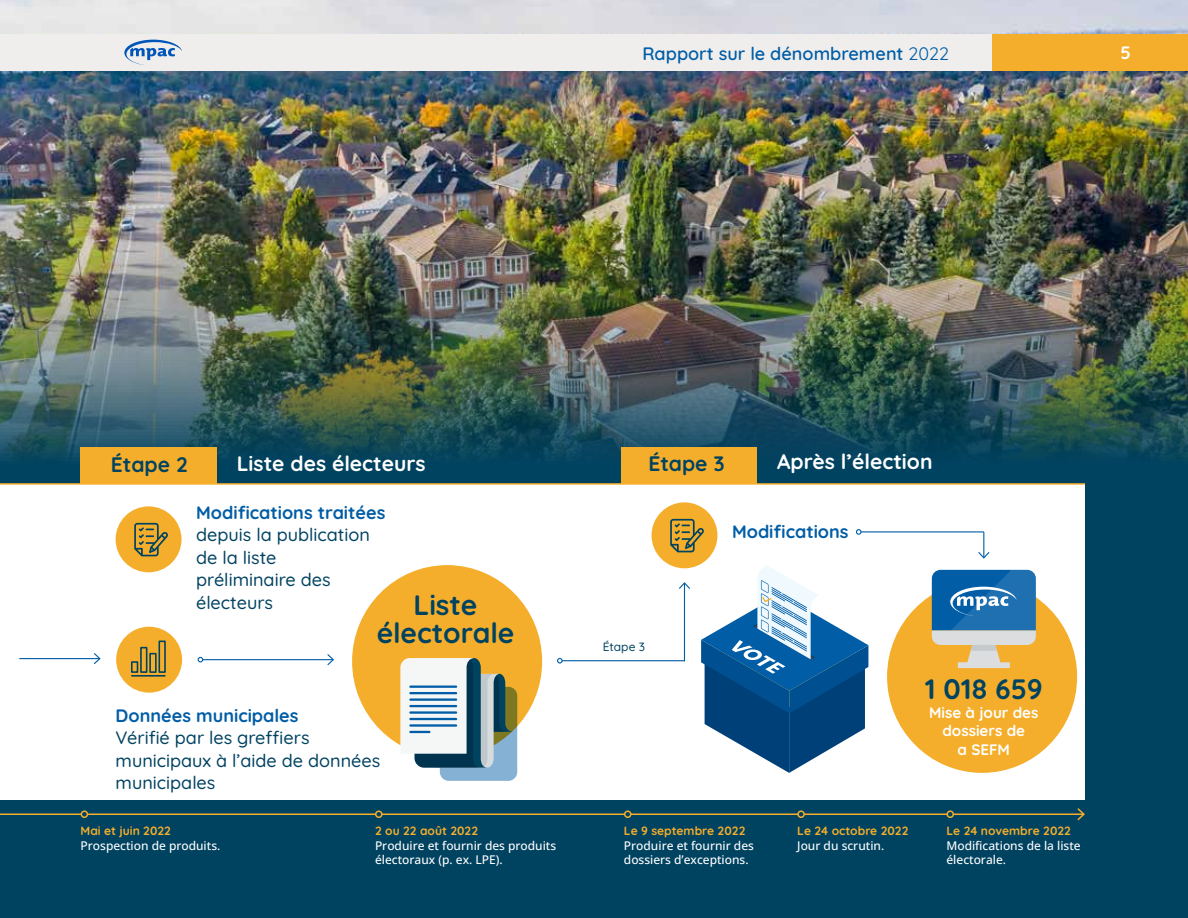
<style>
.page{position:relative;width:1188px;height:918px;background:#004361}
.page>*{position:absolute;margin:0;border:0;box-sizing:border-box;transform-origin:0 0}
.t1{font:700 28.2px "Quicksand";color:#004361}
.t2{font:700 21px "Quicksand";color:#fff}
.t3{font:700 21px "Quicksand";color:#004361}
.t4{font:500 18px/22.5px "Quicksand";color:#004361}
.t5{font:700 18px "Quicksand";color:#005da6}
.t6{font:600 18px "Quicksand";color:#005da6}
.t7{font:700 18px "Quicksand";color:#fff}
.t8{font:700 15.15px/18.5px "Quicksand";color:#fff;text-align:center}
.t9{font:500 12px/14.4px "Open Sans";color:#fff}
.t10{font:700 12px "Quicksand";color:#f5ae2b}
.t11{font:500 12px "Quicksand";color:#004361}
.s1{font-weight:400}
</style>
<div class="page">
<img style="left:0;top:0;width:1188px;height:818px">
<div style="left:992px;top:34px;width:196px;height:37px;background:#f5ae2b"></div>
<div style="left:0;top:34px;width:992px;height:37px;background:#efeeed"></div>
<svg style="left:124px;top:40px;width:58px;height:25px"></svg>
<div style="left:621px;top:447px;width:136px;height:37px;background:#f5ae2b"></div>
<div style="left:81px;top:447px;width:136px;height:38px;background:#f5ae2b"></div>
<div style="left:0;top:484px;width:1085px;height:316px;background:#fff"></div>
<hr style="left:0;top:483px;width:1085px;height:2px;background:#f5ae2b">
<div style="left:116px;top:506px;width:66px;height:66px;background:#f5ae2b;border-radius:50%"></div>
<svg style="left:134px;top:523px;width:34px;height:33px"></svg>
<div style="left:116px;top:627px;width:66px;height:66px;background:#f5ae2b;border-radius:50%"></div>
<div style="left:131px;top:661px;width:7px;height:12px;border:2px solid #004361"></div>
<div style="left:140px;top:647px;width:7px;height:26px;border:2px solid #004361"></div>
<div style="left:149px;top:653px;width:8px;height:20px;border:2px solid #004361"></div>
<div style="left:158px;top:641px;width:8px;height:32px;border:2px solid #004361"></div>
<hr style="left:132px;top:675px;width:33px;height:2px;background:#004361">
<div style="left:352px;top:565px;width:190px;height:193px;background:#f5ae2b;border-radius:50%"></div>
<svg style="left:440px;top:687px;width:77px;height:94px"></svg>
<svg style="left:400px;top:658px;width:113px;height:110px"></svg>
<hr style="left:409px;top:686px;width:48px;height:2px;background:#005da6">
<hr style="left:409px;top:692px;width:48px;height:2px;background:#005da6">
<hr style="left:409px;top:698px;width:48px;height:3px;background:#005da6">
<hr style="left:409px;top:705px;width:48px;height:2px;background:#005da6">
<hr style="left:409px;top:711px;width:48px;height:3px;background:#005da6">
<hr style="left:409px;top:718px;width:48px;height:2px;background:#005da6">
<hr style="left:409px;top:724px;width:48px;height:3px;background:#005da6">
<hr style="left:409px;top:731px;width:21px;height:2px;background:#005da6">
<div style="left:652px;top:502px;width:65px;height:66px;background:#f5ae2b;border-radius:50%"></div>
<svg style="left:670px;top:519px;width:34px;height:33px"></svg>
<div style="left:887px;top:580px;width:190px;height:193px;background:#f5ae2b;border-radius:50%"></div>
<svg style="left:932px;top:570px;width:104px;height:98px"></svg>
<hr style="left:203px;top:659px;width:130px;height:1px;background:#005da6">
<svg style="left:198px;top:657px;width:5px;height:5px"></svg>
<svg style="left:326px;top:654px;width:8px;height:12px"></svg>
<hr style="left:684px;top:583px;width:1px;height:78px;background:#005da6">
<svg style="left:679px;top:582px;width:11px;height:8px"></svg>
<hr style="left:861px;top:531px;width:123px;height:1px;background:#005da6">
<svg style="left:856px;top:529px;width:6px;height:6px"></svg>
<svg style="left:977px;top:532px;width:13px;height:27px"></svg>
<hr style="left:0;top:814px;width:1084px;height:1px;background:#f5ae2b">
<svg style="left:1076px;top:807px;width:10px;height:14px"></svg>
<div style="left:81px;top:810px;width:7px;height:8px;border:2px solid #f5ae2b;border-radius:50%"></div>
<div style="left:375px;top:810px;width:8px;height:8px;border:2px solid #f5ae2b;border-radius:50%"></div>
<div style="left:624px;top:810px;width:8px;height:8px;border:2px solid #f5ae2b;border-radius:50%"></div>
<div style="left:797px;top:810px;width:8px;height:8px;border:2px solid #f5ae2b;border-radius:50%"></div>
<div style="left:946px;top:810px;width:8px;height:8px;border:2px solid #f5ae2b;border-radius:50%"></div>
<hr style="left:562px;top:660px;width:122px;height:1px;background:#005da6">
<svg style="left:557px;top:658px;width:6px;height:6px"></svg>
<svg style="left:701px;top:565px;width:167px;height:208px"></svg>
<hr style="left:19px;top:658px;width:81px;height:1px;background:#005da6">
<svg style="left:93px;top:653px;width:8px;height:12px"></svg>
<h3 class="t6" style="left:642px;top:39px;width:308px">Rapport sur le dénombrement <span class="s1">2022</span></h3>
<h3 class="t7" style="left:1121px;top:39px;width:12px">5</h3>
<h2 class="t3" style="left:111px;top:449px;width:79px">Étape 2</h2>
<h2 class="t2" style="left:237px;top:448px;width:190px">Liste des électeurs</h2>
<h3 class="t5" style="left:196px;top:499px;width:191px">Modifications traitées</h3>
<h3 class="t4" style="left:196px;top:522px;width:175px">depuis la publication de la liste préliminaire des électeurs</h3>
<h1 class="t1" style="left:414px;top:583px;width:66px">Liste</h1>
<h1 class="t1" style="left:377px;top:611px;width:139px">électorale</h1>
<h3 class="t5" style="left:116px;top:701px;width:184px">Données municipales</h3>
<h3 class="t4" style="left:116px;top:725px;width:266px">Vérifié par les greffiers municipaux à l’aide de données municipales</h3>
<p class="t10" style="left:81px;top:822px;width:92px">Mai et juin 2022</p>
<p class="t9" style="left:81px;top:838px;width:141px">Prospection de produits.</p>
<p class="t10" style="left:375px;top:822px;width:105px">2 ou 22 août 2022</p>
<p class="t9" style="left:375px;top:838px;width:183px">Produire et fournir des produits électoraux (p. ex. LPE).</p>
<h2 class="t3" style="left:648px;top:447px;width:78px">Étape 3</h2>
<h2 class="t2" style="left:777px;top:446px;width:157px">Après l’élection</h2>
<h3 class="t5" style="left:732px;top:517px;width:118px">Modifications</h3>
<p class="t11" style="left:603px;top:638px;width:44px">Étape 3</p>
<p class="t10" style="left:624px;top:822px;width:123px">Le 9 septembre 2022</p>
<p class="t9" style="left:624px;top:838px;width:132px">Produire et fournir des dossiers d’exceptions.</p>
<h1 class="t1" style="left:925px;top:667px;width:120px">1 018 659</h1>
<p class="t8" style="left:929px;top:702px;width:111px">Mise à jour des dossiers de<br>a SEFM</p>
<p class="t10" style="left:797px;top:822px;width:113px">Le 24 octobre 2022</p>
<p class="t9" style="left:797px;top:838px;width:88px">Jour du scrutin.</p>
<p class="t10" style="left:946px;top:822px;width:126px">Le 24 novembre 2022</p>
<p class="t9" style="left:946px;top:838px;width:136px">Modifications de la liste électorale.</p>
</div>
